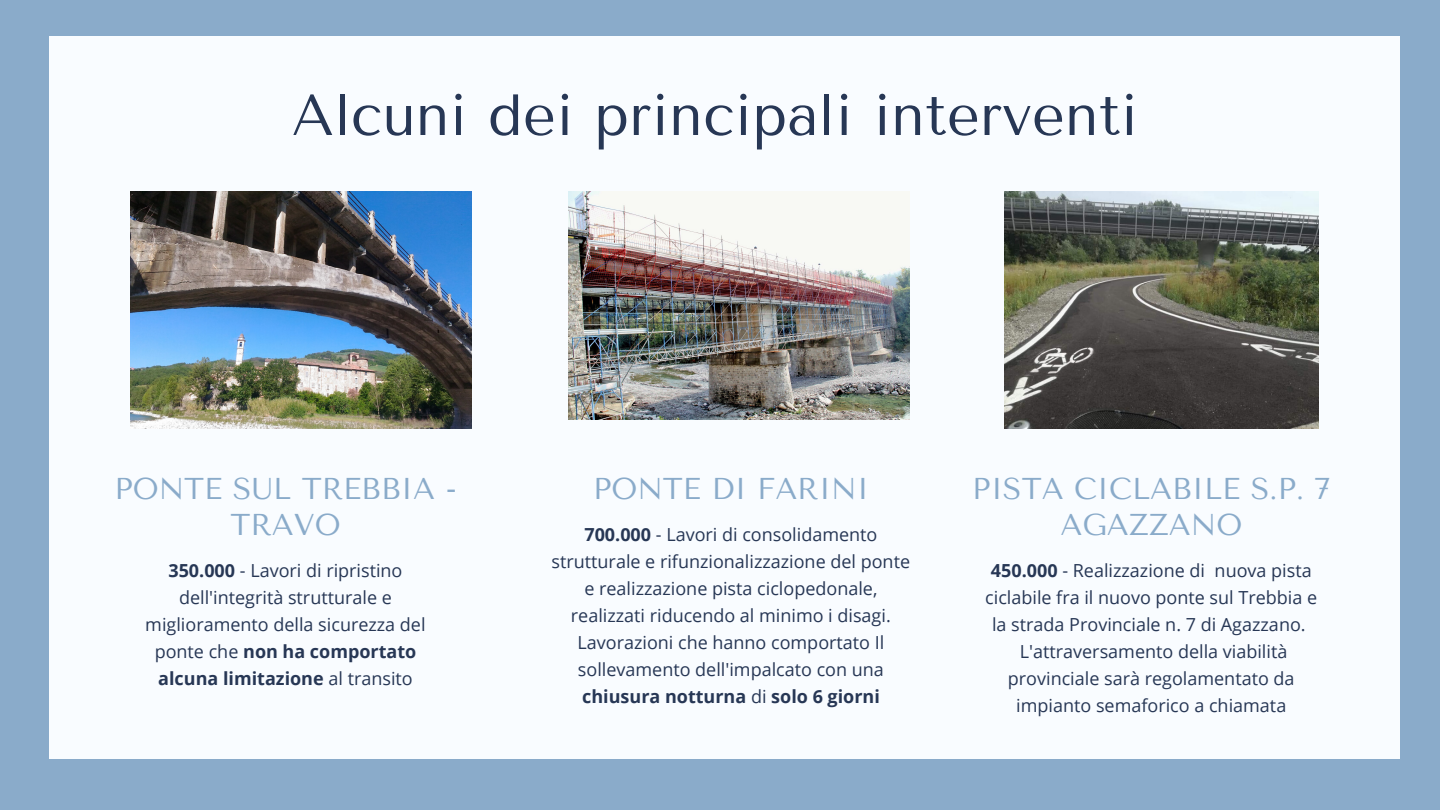
<style>
.page{position:relative;width:1440px;height:810px;background:#8aabca}
.page>*{position:absolute;margin:0;border:0;box-sizing:border-box;transform-origin:0 0}
.t1{font:58px "Tenor Sans";color:#273755}
.t2{font:30px/36px "Tenor Sans";color:#8aabca;text-align:center}
.t3{font:18px/27px "Open Sans";color:#273755;text-align:center}
.s1{font-weight:700}
</style>
<div class="page">
<div style="left:49px;top:36px;width:1351px;height:723px;background:#f9fcff"></div>
<img style="left:568px;top:192px;width:341px;height:227px">
<img style="left:130px;top:192px;width:342px;height:236px">
<img style="left:1004px;top:192px;width:315px;height:236px">
<h1 class="t1" style="left:292px;top:82px;width:848px">Alcuni dei principali interventi</h1>
<h2 class="t2" style="left:114px;top:471px;width:344px">PONTE SUL TREBBIA -<br>TRAVO</h2>
<p class="t3" style="left:145px;top:557px;width:282px"><span class="s1">350.000</span> - Lavori di ripristino dell'integrità strutturale e miglioramento della sicurezza del ponte che <span class="s1">non ha comportato alcuna limitazione</span> al transito</p>
<h2 class="t2" style="left:593px;top:471px;width:277px">PONTE DI FARINI</h2>
<p class="t3" style="left:552px;top:521px;width:360px"><span class="s1">700.000</span> - Lavori di consolidamento strutturale e rifunzionalizzazione del ponte e realizzazione pista ciclopedonale, realizzati riducendo al minimo i disagi.<br>Lavorazioni che hanno comportato Il sollevamento dell'impalcato con una <span class="s1">chiusura notturna</span> di <span class="s1">solo 6 giorni</span></p>
<h2 class="t2" style="left:972px;top:471px;width:360px">PISTA CICLABILE S.P. 7<br>AGAZZANO</h2>
<p class="t3" style="left:985px;top:557px;width:333px"><span class="s1">450.000</span> - Realizzazione di nuova pista ciclabile fra il nuovo ponte sul Trebbia e la strada Provinciale n. 7 di Agazzano.<br>L'attraversamento della viabilità provinciale sarà regolamentato da impianto semaforico a chiamata</p>
</div>
